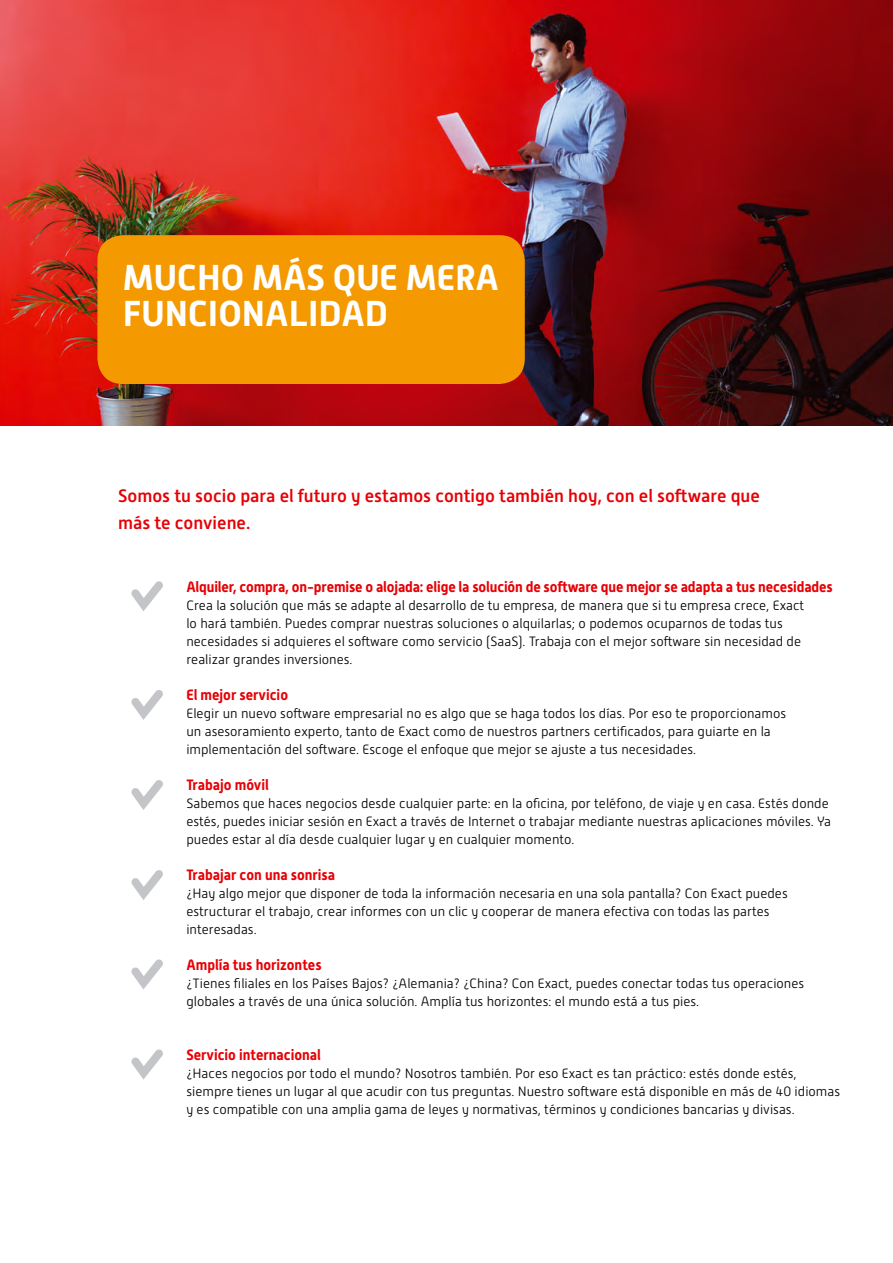
<style>
.page{position:relative;width:893px;height:1263px;background:#fff}
.page>*{position:absolute;margin:0;border:0;box-sizing:border-box;transform-origin:0 0}
.t1{font:700 36px/36px "Alwyn New";color:#fff}
.t2{font:500 18px/27px "Alwyn New";color:#e60005}
.t3{font:700 15px "Alwyn New";letter-spacing:-.005em;color:#e60005;scale:.94 1}
.t4{font:300 13.5px/18px "Alwyn New";color:#000}
</style>
<div class="page">
<img style="left:0;top:0;width:893px;height:426px">
<svg style="left:131px;top:581px;width:32px;height:30px"></svg>
<svg style="left:131px;top:690px;width:32px;height:30px"></svg>
<svg style="left:131px;top:780px;width:32px;height:30px"></svg>
<svg style="left:131px;top:870px;width:32px;height:30px"></svg>
<svg style="left:131px;top:959px;width:32px;height:30px"></svg>
<svg style="left:131px;top:1049px;width:32px;height:30px"></svg>
<div style="left:97px;top:235px;width:428px;height:149px;background:#f49900;border-radius:26px"></div>
<h1 class="t1" style="left:123px;top:259px;width:378px">MUCHO MÁS QUE MERA<br>FUNCIONALIDAD</h1>
<h2 class="t2" style="left:118px;top:483px;width:643px">Somos tu socio para el futuro y estamos contigo también hoy, con el software que más te conviene.</h2>
<p class="t3" style="left:186px;top:578px;width:689px">Alquiler, compra, on-premise o alojada: elige la solución de software que mejor se adapta a tus necesidades</p>
<p class="t4" style="left:186px;top:597px;width:619px">Crea la solución que más se adapte al desarrollo de tu empresa, de manera que si tu empresa crece, Exact lo hará también. Puedes comprar nuestras soluciones o alquilarlas; o podemos ocuparnos de todas tus necesidades si adquieres el software como servicio (SaaS). Trabaja con el mejor software sin necesidad de realizar grandes inversiones.</p>
<p class="t3" style="left:186px;top:686px;width:110px">El mejor servicio</p>
<p class="t4" style="left:186px;top:705px;width:601px">Elegir un nuevo software empresarial no es algo que se haga todos los días. Por eso te proporcionamos un asesoramiento experto, tanto de Exact como de nuestros partners certificados, para guiarte en la implementación del software. Escoge el enfoque que mejor se ajuste a tus necesidades.</p>
<p class="t3" style="left:186px;top:776px;width:89px">Trabajo móvil</p>
<p class="t4" style="left:186px;top:795px;width:646px">Sabemos que haces negocios desde cualquier parte: en la oficina, por teléfono, de viaje y en casa. Estés donde estés, puedes iniciar sesión en Exact a través de Internet o trabajar mediante nuestras aplicaciones móviles. Ya puedes estar al día desde cualquier lugar y en cualquier momento.</p>
<p class="t3" style="left:186px;top:866px;width:160px">Trabajar con una sonrisa</p>
<p class="t4" style="left:186px;top:885px;width:603px">¿Hay algo mejor que disponer de toda la información necesaria en una sola pantalla? Con Exact puedes estructurar el trabajo, crear informes con un clic y cooperar de manera efectiva con todas las partes interesadas.</p>
<p class="t3" style="left:186px;top:956px;width:145px">Amplía tus horizontes</p>
<p class="t4" style="left:186px;top:975px;width:619px">¿Tienes filiales en los Países Bajos? ¿Alemania? ¿China? Con Exact, puedes conectar todas tus operaciones globales a través de una única solución. Amplía tus horizontes: el mundo está a tus pies.</p>
<p class="t3" style="left:186px;top:1046px;width:145px">Servicio internacional</p>
<p class="t4" style="left:186px;top:1065px;width:655px">¿Haces negocios por todo el mundo? Nosotros también. Por eso Exact es tan práctico: estés donde estés, siempre tienes un lugar al que acudir con tus preguntas. Nuestro software está disponible en más de 40 idiomas y es compatible con una amplia gama de leyes y normativas, términos y condiciones bancarias y divisas.</p>
</div>
